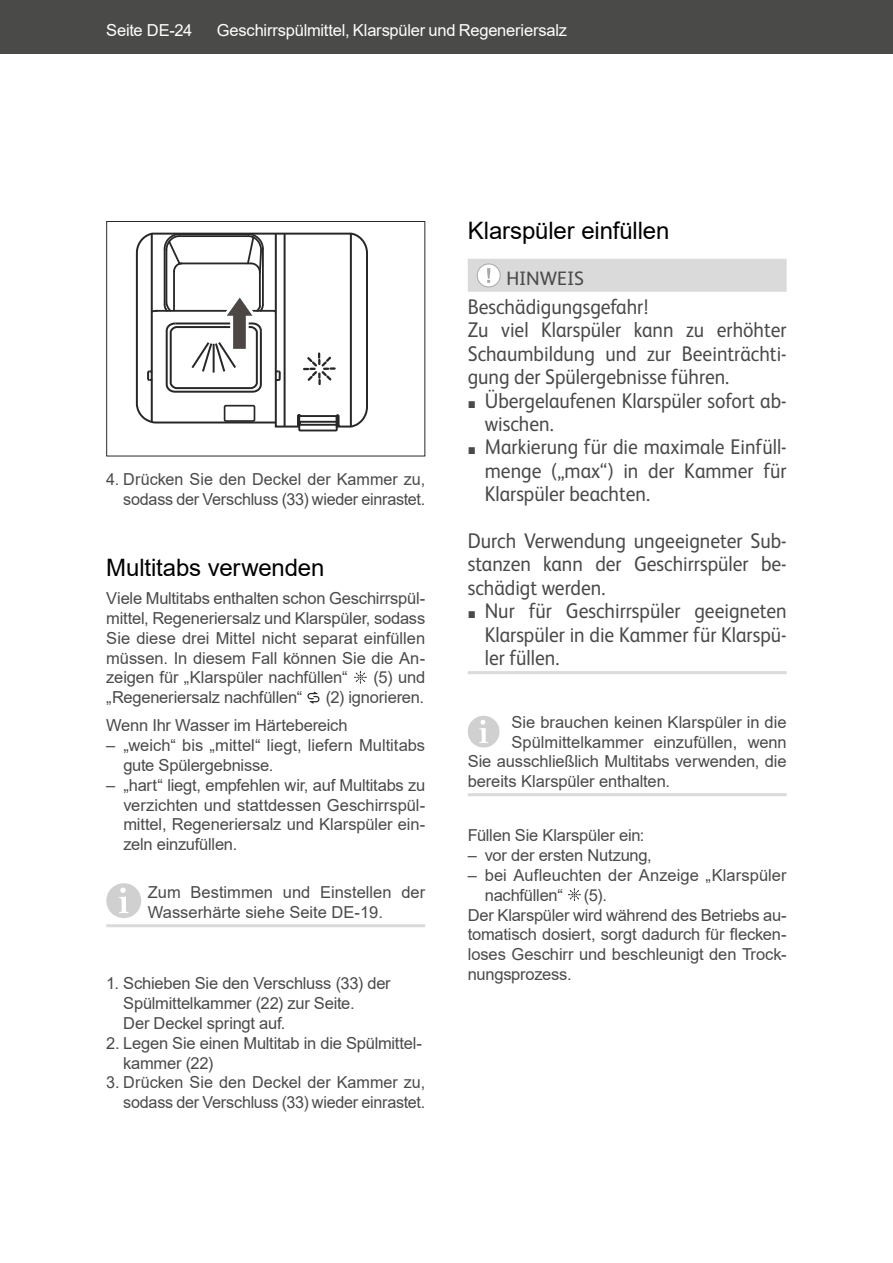
<style>
.page{position:relative;width:893px;height:1263px;background:#fff}
.page>*{position:absolute;margin:0;border:0;box-sizing:border-box;transform-origin:0 0}
.t1{font:24px "Arial";letter-spacing:-.005em;color:#000}
.t2{font:21.3px/23.4px "FS Albert";color:#4a4a49;text-align:justify;scale:.92 1}
.t3{font:19.5px "FS Albert";letter-spacing:-.005em;color:#4a4a49}
.t4{font:16.5px/19.8px "Arial";letter-spacing:-.01em;color:#4a4a49}
.t5{font:16.5px "Arial";letter-spacing:-.015em;color:#fff}
.s1{font-family:"Arial";font-size:14.7px}
</style>
<div class="page">
<div style="left:0;top:0;width:893px;height:54px;background:#4a4a49"></div>
<hr style="left:106px;top:924px;width:319px;height:3px;background:#dadada">
<svg style="left:135px;top:232px;width:233px;height:196px"></svg>
<hr style="left:151px;top:234px;width:2px;height:188px;background:#000">
<div style="left:224px;top:405px;width:31px;height:17px;border:2px solid #000"></div>
<hr style="left:166px;top:250px;width:1px;height:52px;background:#000">
<hr style="left:179px;top:235px;width:69px;height:2px;background:#000">
<hr style="left:164px;top:249px;width:2px;height:56px;background:#000">
<hr style="left:179px;top:233px;width:69px;height:2px;background:#000">
<hr style="left:262px;top:249px;width:2px;height:56px;background:#000">
<svg style="left:163px;top:232px;width:21px;height:41px"></svg>
<hr style="left:173px;top:271px;width:2px;height:40px;background:#000">
<hr style="left:244px;top:310px;width:30px;height:2px;background:#000">
<hr style="left:179px;top:262px;width:72px;height:2px;background:#000">
<svg style="left:246px;top:232px;width:19px;height:43px"></svg>
<hr style="left:259px;top:273px;width:2px;height:33px;background:#000">
<svg style="left:146px;top:287px;width:119px;height:121px"></svg>
<svg style="left:272px;top:232px;width:63px;height:196px"></svg>
<div style="left:299px;top:421px;width:39px;height:5px;border:2px solid #000"></div>
<div style="left:298px;top:415px;width:40px;height:16px;border:2px solid #000"></div>
<svg style="left:354px;top:671px;width:13px;height:13px"></svg>
<svg style="left:307px;top:692px;width:12px;height:12px"></svg>
<div style="left:107px;top:884px;width:33px;height:33px;background:#d0d0d0;border-radius:50%"></div>
<div style="left:106px;top:883px;width:35px;height:35px;border:2px solid #d0d0d0;border-radius:50%"></div>
<svg style="left:119px;top:887px;width:10px;height:26px"></svg>
<div style="left:468px;top:259px;width:319px;height:33px;background:#dadada"></div>
<hr style="left:468px;top:671px;width:319px;height:3px;background:#dadada">
<hr style="left:468px;top:793px;width:319px;height:3px;background:#dadada">
<div style="left:477px;top:264px;width:23px;height:23px;background:#fff;border-radius:50%"></div>
<div style="left:477px;top:264px;width:23px;height:23px;border:1px solid #a8a8a7;border-radius:50%"></div>
<svg style="left:487px;top:268px;width:3px;height:15px"></svg>
<div style="left:469px;top:717px;width:30px;height:30px;background:#d0d0d0;border-radius:50%"></div>
<div style="left:468px;top:716px;width:31px;height:31px;border:2px solid #d0d0d0;border-radius:50%"></div>
<svg style="left:479px;top:720px;width:9px;height:23px"></svg>
<svg style="left:568px;top:888px;width:13px;height:13px"></svg>
<p class="t5" style="left:106px;top:19px;width:87px">Seite DE-24</p>
<p class="t5" style="left:217px;top:19px;width:352px">Geschirrspülmittel, Klarspüler und Regeneriersalz</p>
<p class="t4" style="left:106px;top:469px;width:320px;text-align:right">4. Drücken Sie den Deckel der Kammer zu, sodass der Verschluss (33) wieder einrastet.</p>
<h1 class="t1" style="left:106px;top:551px;width:220px">Multitabs verwenden</h1>
<p class="t4" style="left:106px;top:588px;width:320px;text-align:justify">Viele Multitabs enthalten schon Geschirrspül&shy;mittel, Regeneriersalz und Klarspüler, sodass Sie diese drei Mittel nicht separat einfüllen müssen. In diesem Fall können Sie die An&shy;zeigen für „Klarspüler nachfüllen“</p>
<p class="t4" style="left:374px;top:667px;width:53px">(5) und</p>
<p class="t4" style="left:106px;top:683px;width:319px;line-height:28.3px;text-indent:219px">(2) ignorieren.<br>Wenn Ihr Wasser im Härtebereich</p>
<p class="t4" style="left:123px;top:735px;width:303px;text-indent:-17px">– „weich“ bis „mittel“ liegt, liefern Multitabs gute Spülergebnisse.</p>
<p class="t4" style="left:123px;top:775px;width:303px;text-align:justify;text-indent:-17px">– „hart“ liegt, empfehlen wir, auf Multitabs zu verzichten und stattdessen Geschirrspül&shy;mittel, Regeneriersalz und Klarspüler ein&shy;zeln einzufüllen.</p>
<p class="t4" style="left:148px;top:882px;width:279px">Zum Bestimmen und Einstellen der<br>Wasserhärte siehe Seite DE-19.</p>
<p class="t4" style="left:106px;top:687px;width:198px">„Regeneriersalz nachfüllen“</p>
<p class="t4" style="left:123px;top:973px;width:269px;text-indent:-17px">1. Schieben Sie den Verschluss (33) der<br>Spülmittelkammer (22) zur Seite.<br>Der Deckel springt auf.</p>
<p class="t4" style="left:123px;top:1033px;width:300px;text-indent:-17px">2. Legen Sie einen Multitab in die Spülmittel&shy;kammer (22)</p>
<p class="t4" style="left:106px;top:1072px;width:320px;text-align:right">3. Drücken Sie den Deckel der Kammer zu, sodass der Verschluss (33) wieder einrastet.</p>
<h1 class="t1" style="left:468px;top:214px;width:203px">Klarspüler einfüllen</h1>
<p class="t3" style="left:506px;top:265px;width:79px">HINWEIS</p>
<p class="t2" style="left:468px;top:294px;width:348px;text-align:left">Beschädigungsgefahr!<br>Zu viel Klarspüler kann zu erhöhter<br>Schaumbildung und zur Beeinträchti&shy;gung der Spülergebnisse führen.</p>
<p class="t2" style="left:485px;top:388px;width:330px;text-indent:-17px"><span class="s1">■</span> Übergelaufenen Klarspüler sofort ab&shy;wischen.</p>
<p class="t2" style="left:485px;top:434px;width:330px;text-indent:-17px"><span class="s1">■</span> Markierung für die maximale Einfüll&shy;menge („max“) in der Kammer für Klarspüler beachten.</p>
<p class="t2" style="left:468px;top:528px;width:348px">Durch Verwendung ungeeigneter Sub&shy;stanzen kann der Geschirrspüler be&shy;schädigt werden.</p>
<p class="t2" style="left:485px;top:598px;width:330px;text-indent:-17px"><span class="s1">■</span> Nur für Geschirrspüler geeigneten Klarspüler in die Kammer für Klarspü&shy;ler füllen.</p>
<p class="t4" style="left:512px;top:712px;width:277px">Sie brauchen keinen Klarspüler in die</p>
<p class="t4" style="left:512px;top:732px;width:277px">Spülmittelkammer einzufüllen, wenn</p>
<p class="t4" style="left:468px;top:751px;width:320px">Sie ausschließlich Multitabs verwenden, die</p>
<p class="t4" style="left:468px;top:771px;width:204px">bereits Klarspüler enthalten.</p>
<p class="t4" style="left:468px;top:825px;width:178px">Füllen Sie Klarspüler ein:</p>
<p class="t4" style="left:468px;top:845px;width:186px">– vor der ersten Nutzung,</p>
<p class="t4" style="left:485px;top:865px;width:303px;text-indent:-17px">– bei Aufleuchten der Anzeige „Klarspüler nachfüllen“</p>
<p class="t4" style="left:468px;top:885px;width:320px;text-indent:116px">(5).<br>Der Klarspüler wird während des Betriebs au&shy;tomatisch dosiert, sorgt dadurch für flecken&shy;loses Geschirr und beschleunigt den Trock&shy;nungsprozess.</p>
</div>
